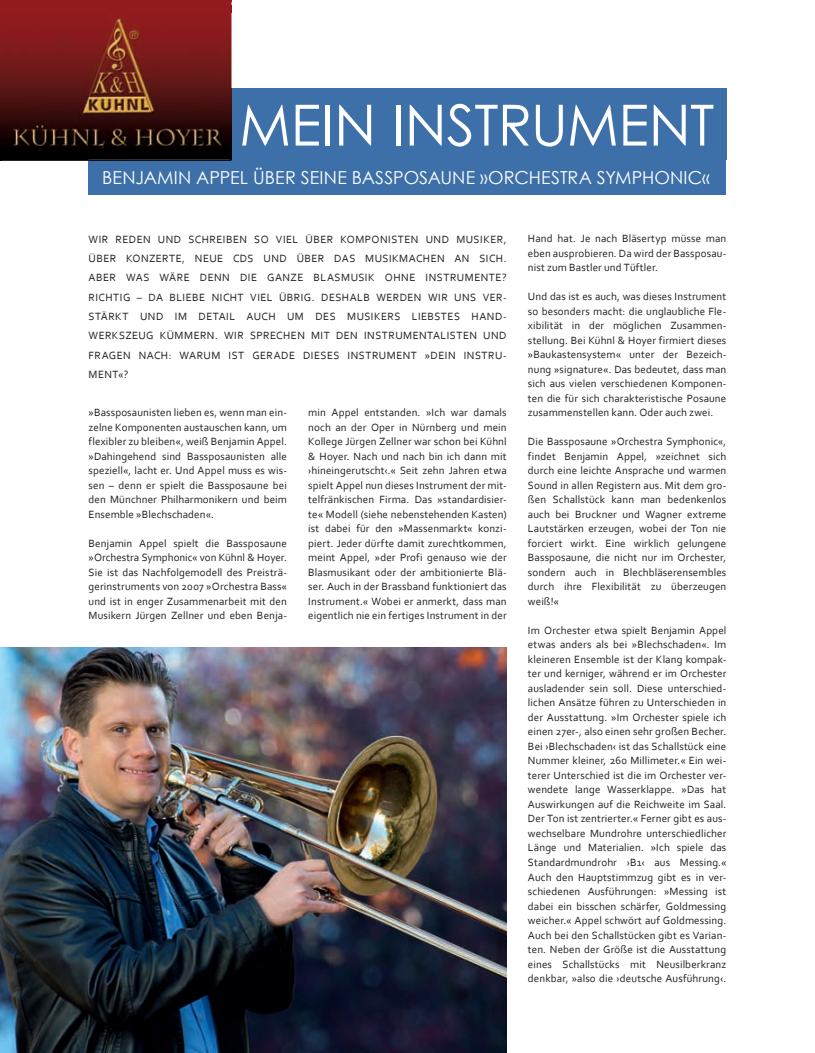
<style>
.page{position:relative;width:815px;height:1053px;background:#fff}
.page>*{position:absolute;margin:0;border:0;box-sizing:border-box;transform-origin:0 0}
.t1{font:56.75px "Century Gothic";letter-spacing:-.01em;color:#fff}
.t2{font:17.88px "Century Gothic";letter-spacing:.005em;color:#fff}
.t3{font:11px/14.5px "Corbel";letter-spacing:.01em;color:#231f20;text-align:justify}
</style>
<div class="page">
<div style="left:230px;top:89px;width:496px;height:71px;background:#3d70a8"></div>
<div style="left:89px;top:160px;width:637px;height:34px;background:#3d70a8"></div>
<img style="left:0;top:647px;width:507px;height:405px">
<img style="left:1px;top:12px;width:230px;height:149px">
<img style="left:230px;top:89px;width:1px;height:71px">
<img style="left:89px;top:160px;width:142px;height:1px">
<img style="left:1px;top:0;width:230px;height:5px">
<div style="left:1px;top:5px;width:230px;height:7px;background:#921b1e"></div>
<img style="left:0;top:12px;width:1px;height:149px">
<svg style="left:0;top:0;width:1px;height:12px"></svg>
<h1 class="t1" style="left:239px;top:85px;width:477px">MEIN INSTRUMENT</h1>
<h2 class="t2" style="left:102px;top:165px;width:609px">BENJAMIN APPEL ÜBER SEINE BASSPOSAUNE »ORCHESTRA SYMPHONIC«</h2>
<p class="t3" style="left:89px;top:229px;width:420px;line-height:19.4px">WIR REDEN UND SCHREIBEN SO VIEL ÜBER KOMPONISTEN UND MUSIKER, ÜBER KONZERTE, NEUE CDS UND ÜBER DAS MUSIKMACHEN AN SICH.<br>ABER WAS WÄRE DENN DIE GANZE BLASMUSIK OHNE INSTRUMENTE?<br>RICHTIG – DA BLIEBE NICHT VIEL ÜBRIG. DESHALB WERDEN WIR UNS VER-STÄRKT UND IM DETAIL AUCH UM DES MUSIKERS LIEBSTES HAND - WERKSZEUG KÜMMERN. WIR SPRECHEN MIT DEN INSTRUMENTALISTEN UND FRAGEN NACH: WARUM IST GERADE DIESES INSTRUMENT »DEIN INSTRU-MENT«?</p>
<p class="t3" style="left:308px;top:405px;width:200px">min Appel entstanden. »Ich war damals noch an der Oper in Nürnberg und mein Kollege Jürgen Zellner war schon bei Kühnl &amp; Hoyer. Nach und nach bin ich dann mit ›hineingerutscht‹.« Seit zehn Jahren etwa spielt Appel nun dieses Instrument der mit&shy;telfränkischen Firma. Das »standardisier&shy;te« Modell (siehe nebenstehenden Kasten) ist dabei für den »Massenmarkt« konzi&shy;piert. Jeder dürfte damit zurechtkommen, meint Appel, »der Profi genauso wie der Blasmusikant oder der ambitionierte Blä&shy;ser. Auch in der Brassband funktioniert das Instrument.« Wobei er anmerkt, dass man eigentlich nie ein fertiges Instrument in der</p>
<p class="t3" style="left:89px;top:405px;width:200px">»Bassposaunisten lieben es, wenn man ein&shy;zelne Komponenten austauschen kann, um flexibler zu bleiben«, weiß Benjamin Appel. »Dahingehend sind Bassposaunisten alle speziell«, lacht er. Und Appel muss es wis&shy;sen – denn er spielt die Bassposaune bei den Münchner Philharmonikern und beim Ensemble »Blechschaden«.</p>
<p class="t3" style="left:89px;top:535px;width:200px">Benjamin Appel spielt die Bassposaune »Orchestra Symphonic« von Kühnl &amp; Hoyer.<br>Sie ist das Nachfolgemodell des Preisträ&shy;gerinstruments von 2007 »Orchestra Bass« und ist in enger Zusammenarbeit mit den Musikern Jürgen Zellner und eben Benja-</p>
<p class="t3" style="left:528px;top:231px;width:200px">Hand hat. Je nach Bläsertyp müsse man eben ausprobieren. Da wird der Bassposau&shy;nist zum Bastler und Tüftler.</p>
<p class="t3" style="left:528px;top:289px;width:200px">Und das ist es auch, was dieses Instrument so besonders macht: die unglaubliche Fle&shy;xibilität in der möglichen Zusammen&shy;stellung. Bei Kühnl &amp; Hoyer firmiert dieses »Baukastensystem« unter der Bezeich&shy;nung »signature«. Das bedeutet, dass man sich aus vielen verschiedenen Komponen&shy;ten die für sich charakteristische Posaune zusammenstellen kann. Oder auch zwei.</p>
<p class="t3" style="left:528px;top:434px;width:200px">Die Bassposaune »Orchestra Symphonic«, findet Benjamin Appel, »zeichnet sich durch eine leichte Ansprache und warmen Sound in allen Registern aus. Mit dem gro&shy;ßen Schallstück kann man bedenkenlos auch bei Bruckner und Wagner extreme Lautstärken erzeugen, wobei der Ton nie forciert wirkt. Eine wirklich gelungene Bassposaune, die nicht nur im Orchester, sondern auch in Blechbläserensembles durch ihre Flexibilität zu überzeugen weiß!«</p>
<p class="t3" style="left:528px;top:622px;width:200px">Im Orchester etwa spielt Benjamin Appel etwas anders als bei »Blechschaden«. Im kleineren Ensemble ist der Klang kompak&shy;ter und kerniger, während er im Orchester ausladender sein soll. Diese unterschied&shy;lichen Ansätze führen zu Unterschieden in der Ausstattung. »Im Orchester spiele ich einen 27er-, also einen sehr großen Becher.<br>Bei ›Blechschaden‹ ist das Schallstück eine Nummer kleiner, 260 Millimeter.« Ein wei&shy;terer Unterschied ist die im Orchester ver&shy;wendete lange Wasserklappe. »Das hat Auswirkungen auf die Reichweite im Saal.<br>Der Ton ist zentrierter.« Ferner gibt es aus&shy;wechselbare Mundrohre unterschiedlicher Länge und Materialien. »Ich spiele das Standardmundrohr ›B1‹ aus Messing.« Auch den Hauptstimmzug gibt es in ver&shy;schiedenen Ausführungen: »Messing ist dabei ein bisschen schärfer, Goldmessing weicher.« Appel schwört auf Goldmessing.<br>Auch bei den Schallstücken gibt es Varian&shy;ten. Neben der Größe ist die Ausstattung eines Schallstücks mit Neusilberkranz denkbar, »also die ›deutsche Ausführung‹.</p>
</div>
